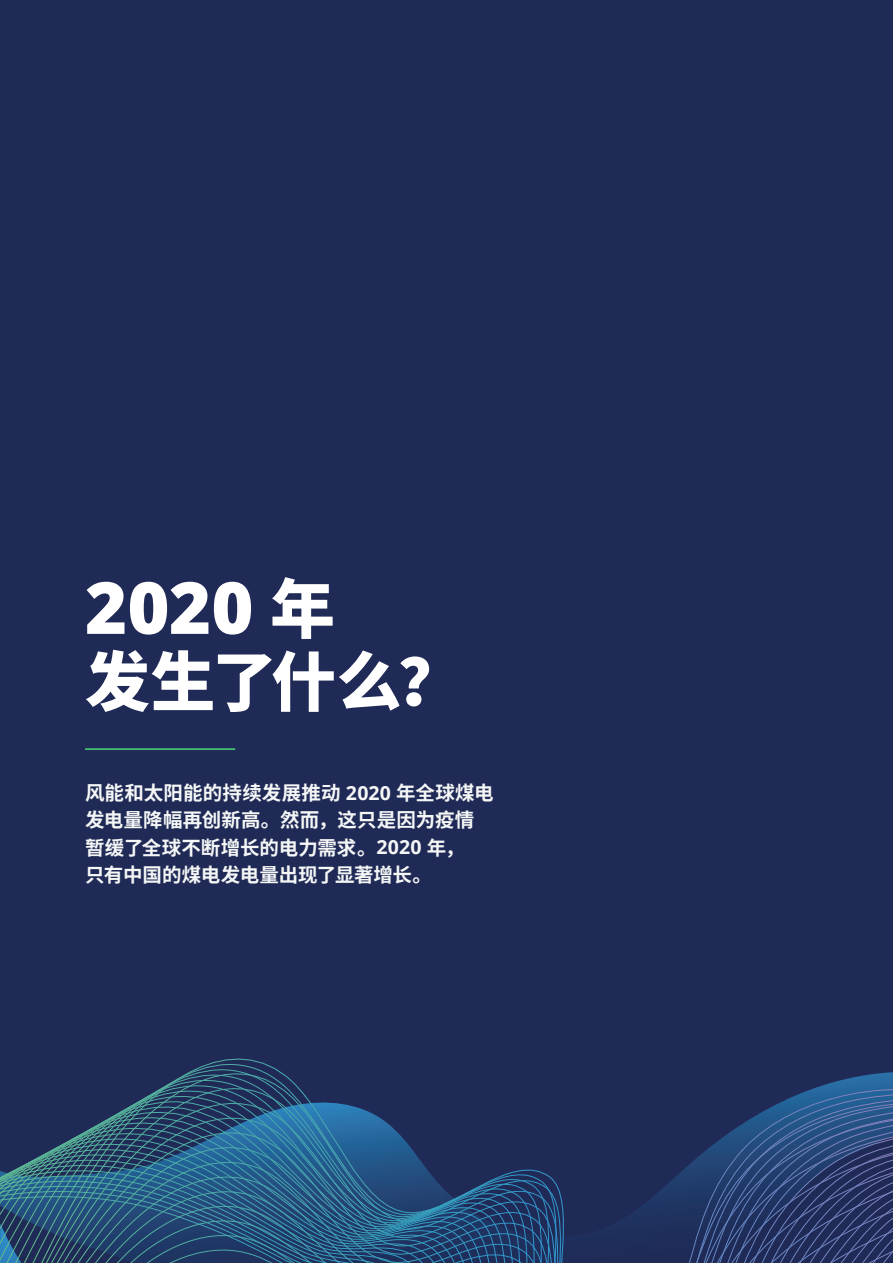
<style>
.page{position:relative;width:893px;height:1263px;background:#202a56}
.page>*{position:absolute;margin:0;border:0;box-sizing:border-box;transform-origin:0 0}
.t1{font:800 72px "Open Sans";color:#fff}
.t2{font:800 64.8px "Source Han Sans SC";letter-spacing:-.025em;color:#fff}
.t3{font:700 19.5px/27.3px "Source Han Sans SC";color:#f5f7f7}
.s1{font-family:"Source Han Sans SC";font-size:64.8px}
.s2{font-family:"Open Sans"}
</style>
<div class="page">
<hr style="left:85px;top:748px;width:150px;height:2px;background:#41b870">
<svg style="left:156px;top:1074px;width:737px;height:17px"></svg>
<svg style="left:149px;top:1091px;width:744px;height:4px"></svg>
<svg style="left:137px;top:1098px;width:756px;height:4px"></svg>
<svg style="left:125px;top:1105px;width:768px;height:4px"></svg>
<svg style="left:113px;top:1112px;width:780px;height:4px"></svg>
<svg style="left:0;top:1116px;width:893px;height:147px"></svg>
<svg style="left:4px;top:1119px;width:889px;height:144px"></svg>
<svg style="left:13px;top:1123px;width:880px;height:140px"></svg>
<svg style="left:21px;top:1126px;width:872px;height:137px"></svg>
<svg style="left:30px;top:1130px;width:863px;height:133px"></svg>
<svg style="left:39px;top:1133px;width:854px;height:130px"></svg>
<svg style="left:47px;top:1137px;width:846px;height:126px"></svg>
<svg style="left:56px;top:1140px;width:837px;height:123px"></svg>
<svg style="left:64px;top:1144px;width:829px;height:119px"></svg>
<svg style="left:73px;top:1147px;width:820px;height:116px"></svg>
<svg style="left:81px;top:1151px;width:812px;height:112px"></svg>
<svg style="left:90px;top:1155px;width:803px;height:108px"></svg>
<svg style="left:99px;top:1158px;width:794px;height:105px"></svg>
<svg style="left:107px;top:1162px;width:786px;height:101px"></svg>
<svg style="left:116px;top:1165px;width:777px;height:98px"></svg>
<svg style="left:124px;top:1169px;width:769px;height:94px"></svg>
<svg style="left:133px;top:1172px;width:760px;height:91px"></svg>
<svg style="left:141px;top:1176px;width:752px;height:87px"></svg>
<svg style="left:150px;top:1179px;width:743px;height:84px"></svg>
<h1 class="t1" style="left:85px;top:553px;width:251px">2020 <span class="s1">年</span></h1>
<h2 class="t2" style="left:85px;top:645px;width:380px">发生了什么？</h2>
<p class="t3" style="left:85px;top:780px;width:410px">风能和太阳能的持续发展推动 <span class="s2">2020</span> 年全球煤电发电量降幅再创新高。然而，这只是因为疫情暂缓了全球不断增长的电力需求。<span class="s2">2020</span> 年，<br>只有中国的煤电发电量出现了显著增长。</p>
</div>
